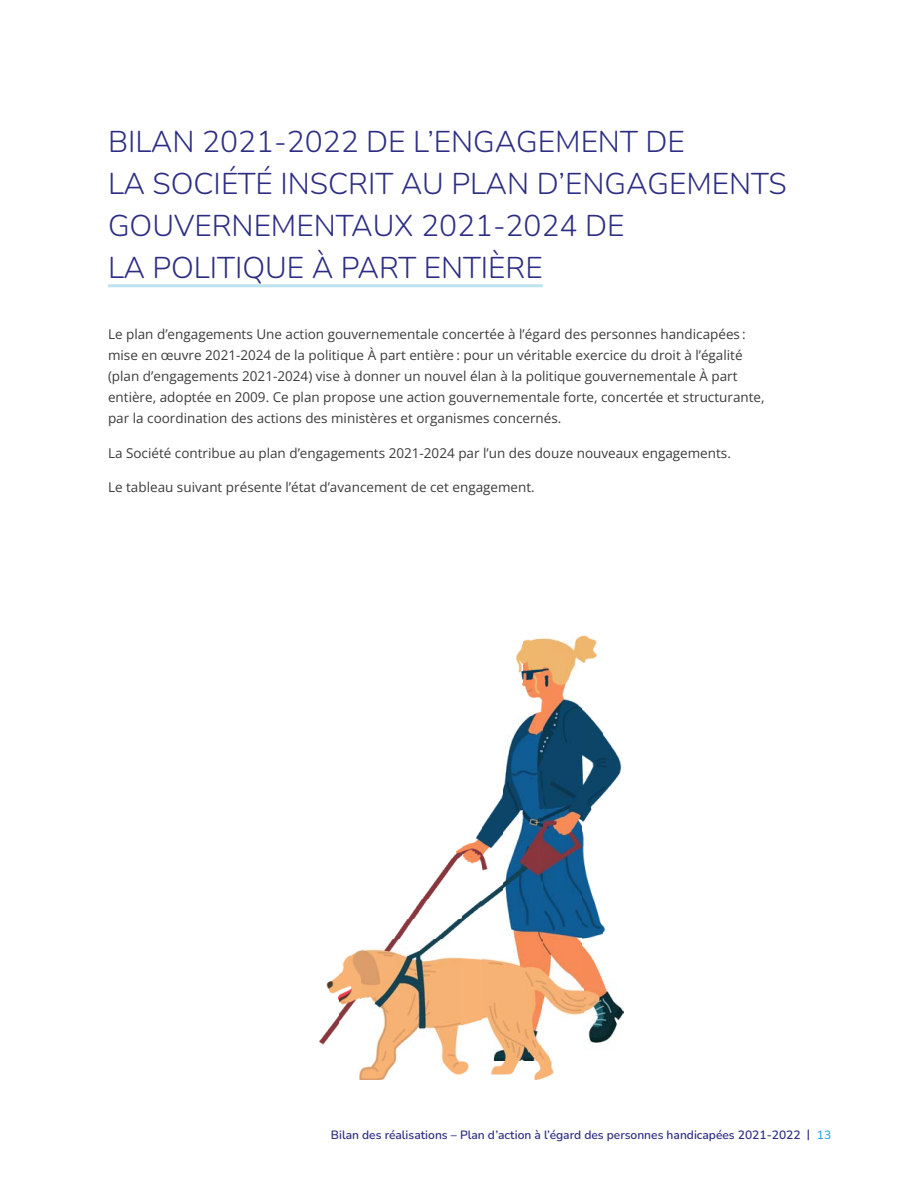
<style>
.page{position:relative;width:918px;height:1188px;background:#fff}
.page>*{position:absolute;margin:0;border:0;box-sizing:border-box;transform-origin:0 0}
.t1{font:300 30px/42px "Nunito";color:#2d2e83}
.t2{font:13.5px/21px "Open Sans";color:#3c3c3b}
.t3{font:600 12px "Nunito";color:#2d2e83}
.s1{color:#36a9e1}
</style>
<div class="page">
<hr style="left:108px;top:284px;width:435px;height:3px;background:#bde3f2">
<img style="left:359px;top:1060px;width:38px;height:20px">
<img style="left:441px;top:1060px;width:113px;height:20px">
<img style="left:320px;top:973px;width:20px;height:72px">
<img style="left:360px;top:939px;width:101px;height:121px">
<img style="left:482px;top:958px;width:60px;height:102px">
<img style="left:542px;top:1047px;width:9px;height:13px">
<img style="left:583px;top:979px;width:41px;height:64px">
<img style="left:340px;top:950px;width:20px;height:71px">
<img style="left:461px;top:900px;width:21px;height:126px">
<img style="left:542px;top:635px;width:41px;height:382px">
<img style="left:583px;top:710px;width:20px;height:269px">
<img style="left:502px;top:715px;width:41px;height:244px">
<img style="left:393px;top:918px;width:69px;height:21px">
<img style="left:603px;top:926px;width:3px;height:7px">
<img style="left:408px;top:898px;width:54px;height:20px">
<img style="left:481px;top:796px;width:21px;height:122px">
<img style="left:423px;top:857px;width:38px;height:41px">
<img style="left:462px;top:816px;width:20px;height:62px">
<img style="left:453px;top:847px;width:9px;height:10px">
<img style="left:603px;top:734px;width:19px;height:60px">
<img style="left:522px;top:635px;width:21px;height:80px">
<img style="left:516px;top:646px;width:6px;height:31px">
<img style="left:583px;top:635px;width:14px;height:28px">
<h2 class="t1" style="left:108px;top:119px;width:680px">BILAN 2021‑2022 DE L’ENGAGEMENT DE<br>LA SOCIÉTÉ INSCRIT AU PLAN D’ENGAGEMENTS GOUVERNEMENTAUX 2021‑2024 DE<br>LA POLITIQUE À PART ENTIÈRE</h2>
<p class="t2" style="left:108px;top:324px;width:658px">Le plan d’engagements Une action gouvernementale concertée à l’égard des personnes handicapées : mise en œuvre 2021‑2024 de la politique À part entière : pour un véritable exercice du droit à l’égalité (plan d’engagements 2021-2024) vise à donner un nouvel élan à la politique gouvernementale À part entière, adoptée en 2009. Ce plan propose une action gouvernementale forte, concertée et structurante, par la coordination des actions des ministères et organismes concernés.</p>
<p class="t2" style="left:108px;top:442px;width:624px">La Société contribue au plan d’engagements 2021-2024 par l’un des douze nouveaux engagements.</p>
<p class="t2" style="left:108px;top:477px;width:428px">Le tableau suivant présente l’état d’avancement de cet engagement.</p>
<p class="t3" style="left:331px;top:1127px;width:502px">Bilan des réalisations – Plan d’action à l’égard des personnes handicapées 2021-2022 | <span class="s1">13</span></p>
</div>
